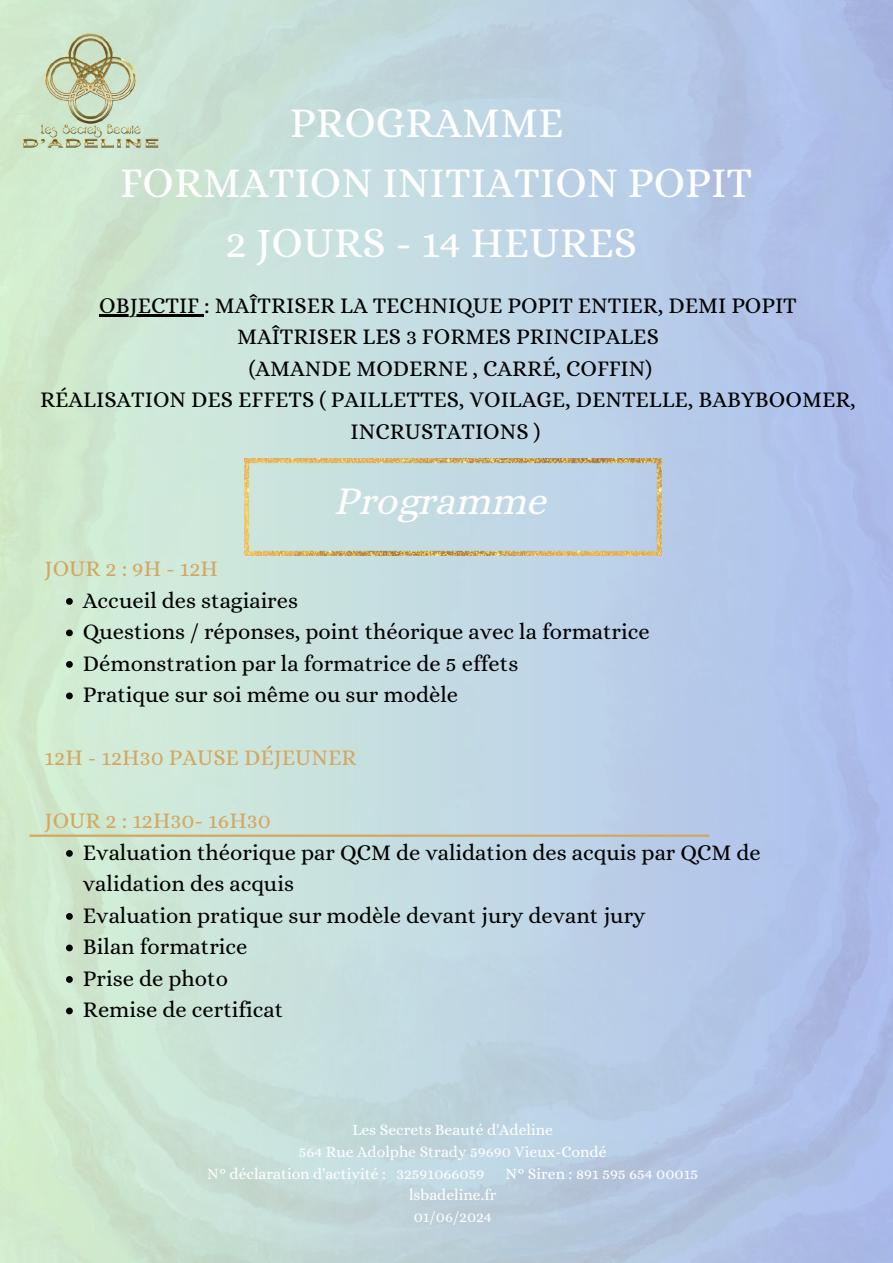
<style>
.page{position:relative;width:893px;height:1263px;background:#fff}
.page>*{position:absolute;margin:0;border:0;box-sizing:border-box;transform-origin:0 0}
.t1{font:42.75px/59.6px "Alice";color:#fff;text-align:center}
.t2{font:39.75px "CA Generated";color:#fff}
.t3{font:22.5px/31.5px "Alice";color:#000}
.t4{font:22.5px "Alice";color:#d4a761}
.t5{font:15.75px/21.9px "Alice";color:#fff}
</style>
<div class="page">
<img style="left:0;top:0;width:893px;height:1263px">
<svg style="left:66px;top:598px;width:7px;height:7px"></svg>
<svg style="left:66px;top:629px;width:7px;height:7px"></svg>
<svg style="left:66px;top:661px;width:7px;height:7px"></svg>
<svg style="left:66px;top:692px;width:7px;height:7px"></svg>
<svg style="left:66px;top:850px;width:7px;height:7px"></svg>
<svg style="left:66px;top:913px;width:7px;height:7px"></svg>
<svg style="left:66px;top:944px;width:7px;height:7px"></svg>
<svg style="left:66px;top:976px;width:7px;height:7px"></svg>
<svg style="left:66px;top:1007px;width:7px;height:7px"></svg>
<img style="left:244px;top:458px;width:417px;height:98px">
<hr style="left:30px;top:834px;width:679px;height:3px;background:#d4a761">
<img style="left:7px;top:4px;width:170px;height:170px">
<hr style="left:99px;top:314px;width:105px;height:2px;background:#000">
<h1 class="t1" style="left:120px;top:93px;width:633px">PROGRAMME<br>FORMATION INITIATION POPIT<br>2 JOURS - 14 HEURES</h1>
<p class="t3" style="left:40px;top:289px;width:817px;text-align:center">OBJECTIF : MAÎTRISER LA TECHNIQUE POPIT ENTIER, DEMI POPIT MAÎTRISER LES 3 FORMES PRINCIPALES<br>(AMANDE MODERNE , CARRÉ, COFFIN)<br>RÉALISATION DES EFFETS ( PAILLETTES, VOILAGE, DENTELLE, BABYBOOMER, INCRUSTATIONS )</p>
<h2 class="t2" style="left:336px;top:477px;width:213px">Programme</h2>
<p class="t4" style="left:45px;top:556px;width:175px">JOUR 2 : 9H - 12H</p>
<p class="t3" style="left:83px;top:584px;width:568px">Accueil des stagiaires<br>Questions / réponses, point théorique avec la formatrice Démonstration par la formatrice de 5 effets<br>Pratique sur soi même ou sur modèle</p>
<p class="t4" style="left:45px;top:745px;width:313px">12H - 12H30 PAUSE DÉJEUNER</p>
<p class="t4" style="left:45px;top:808px;width:228px">JOUR 2 : 12H30- 16H30</p>
<p class="t3" style="left:83px;top:836px;width:679px">Evaluation théorique par QCM de validation des acquis par QCM de validation des acquis<br>Evaluation pratique sur modèle devant jury devant jury<br>Bilan formatrice<br>Prise de photo<br>Remise de certificat</p>
<p class="t5" style="left:352px;top:1118px;width:202px">Les Secrets Beauté d'Adeline</p>
<p class="t5" style="left:299px;top:1140px;width:309px">564 Rue Adolphe Strady 59690 Vieux-Condé</p>
<p class="t5" style="left:207px;top:1162px;width:279px">N° déclaration d'activité : 32591066059</p>
<p class="t5" style="left:505px;top:1162px;width:194px">N° Siren : 891 595 654 00015</p>
<p class="t5" style="left:409px;top:1184px;width:89px">lsbadeline.fr<br>01/06/2024</p>
</div>
